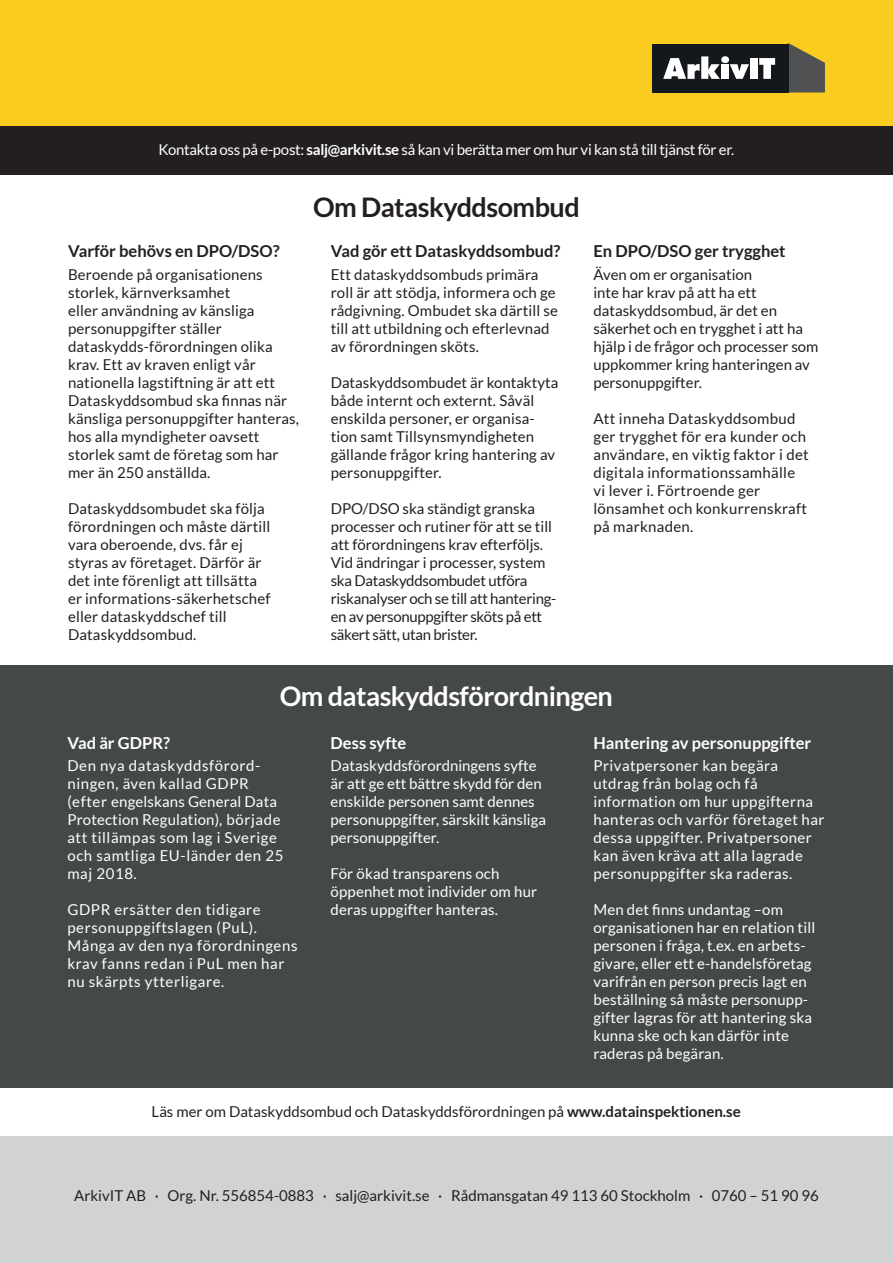
<style>
.page{position:relative;width:893px;height:1263px;background:#fff}
.page>*{position:absolute;margin:0;border:0;box-sizing:border-box;transform-origin:0 0}
.t1{font:700 27px "Lato";letter-spacing:-.02em;color:#fff}
.t2{font:700 27px "Lato";letter-spacing:-.02em;color:#231f20}
.t3{font:700 16.5px "Lato";color:#231f20}
.t4{font:700 16.5px "Lato";color:#fff}
.t5{font:15px/18px "Lato";letter-spacing:.01em;color:#231f20}
.t6{font:15px/18px "Lato";letter-spacing:.01em;color:#fff}
.t7{font:15px/18px "Lato";letter-spacing:.04em;color:#fff}
.t8{font:15px/18px "Lato";letter-spacing:-.02em;color:#231f20}
.t9{font:15px/18px "Lato";letter-spacing:.03em;color:#fff}
.t10{font:15px "Lato";letter-spacing:-.02em;color:#fff}
.s1{font-weight:700}
</style>
<div class="page">
<div style="left:0;top:665px;width:893px;height:471px;background:#454849"></div>
<div style="left:0;top:1088px;width:893px;height:48px;background:#fff"></div>
<div style="left:0;top:1136px;width:893px;height:127px;background:#d1d2d4"></div>
<div style="left:0;top:0;width:893px;height:126px;background:#facc1f"></div>
<svg style="left:788px;top:44px;width:37px;height:48px"></svg>
<div style="left:652px;top:44px;width:136px;height:48px;background:#14171b"></div>
<svg style="left:663px;top:56px;width:57px;height:23px"></svg>
<div style="left:722px;top:64px;width:7px;height:15px;background:#fff"></div>
<div style="left:721px;top:56px;width:8px;height:7px;background:#fff;border-radius:50%"></div>
<svg style="left:730px;top:64px;width:19px;height:15px"></svg>
<div style="left:750px;top:58px;width:8px;height:21px;background:#fff"></div>
<svg style="left:759px;top:58px;width:16px;height:21px"></svg>
<div style="left:0;top:126px;width:893px;height:49px;background:#231f20"></div>
<p class="t10" style="left:158px;top:141px;width:577px">Kontakta oss på e-post: <span class="s1">salj@arkivit.se</span> så kan vi berätta mer om hur vi kan stå till tjänst för er.</p>
<p class="t3" style="left:68px;top:242px;width:213px">Varför behövs en DPO/DSO?</p>
<p class="t5" style="left:68px;top:265px;width:233px">Beroende på organisationens storlek, kärnverksamhet<br>eller användning av känsliga personuppgifter ställer dataskydds-förordningen olika krav. Ett av kraven enligt vår nationella lagstiftning är att ett<br>Dataskyddsombud ska finnas när känsliga personuppgifter hanteras, hos alla myndigheter oavsett storlek samt de företag som har mer än 250 anställda.</p>
<p class="t5" style="left:68px;top:499px;width:204px">Dataskyddsombudet ska följa förordningen och måste därtill vara oberoende, dvs. får ej styras av företaget. Därför är det inte förenligt att tillsätta er informations-säkerhetschef eller dataskyddschef till<br>Dataskyddsombud.</p>
<h1 class="t2" style="left:313px;top:192px;width:268px">Om Dataskyddsombud</h1>
<p class="t3" style="left:331px;top:242px;width:231px">Vad gör ett Dataskyddsombud?</p>
<p class="t5" style="left:331px;top:265px;width:229px">Ett dataskyddsombuds primära roll är att stödja, informera och ge rådgivning. Ombudet ska därtill se till att utbildning och efterlevnad av förordningen sköts.</p>
<p class="t5" style="left:331px;top:373px;width:229px">Dataskyddsombudet är kontaktyta både internt och externt. Såväl enskilda personer, er organisa&shy;tion samt Tillsynsmyndigheten gällande frågor kring hantering av personuppgifter.</p>
<p class="t8" style="left:331px;top:499px;width:227px">DPO/DSO ska ständigt granska processer och rutiner för att se till att förordningens krav efterföljs.<br>Vid ändringar i processer, system ska Dataskyddsombudet utföra riskanalyser och se till att hantering&shy;en av personuppgifter sköts på ett säkert sätt, utan brister.</p>
<p class="t3" style="left:593px;top:242px;width:194px">En DPO/DSO ger trygghet</p>
<p class="t5" style="left:593px;top:265px;width:227px">Även om er organisation<br>inte har krav på att ha ett dataskyddsombud, är det en säkerhet och en trygghet i att ha hjälp i de frågor och processer som uppkommer kring hanteringen av personuppgifter.</p>
<p class="t5" style="left:593px;top:409px;width:217px">Att inneha Dataskyddsombud ger trygghet för era kunder och användare, en viktig faktor i det digitala informationssamhälle vi lever i. Förtroende ger lönsamhet och konkurrenskraft på marknaden.</p>
<h1 class="t1" style="left:280px;top:681px;width:335px">Om dataskyddsförordningen</h1>
<p class="t4" style="left:67px;top:733px;width:104px">Vad är GDPR?</p>
<p class="t7" style="left:67px;top:757px;width:217px">Den nya dataskyddsförord&shy;ningen, även kallad GDPR (efter engelskans General Data<br>Protection Regulation), började att tillämpas som lag i Sverige och samtliga EU-länder den 25 maj 2018.</p>
<p class="t7" style="left:67px;top:901px;width:232px">GDPR ersätter den tidigare personuppgiftslagen (PuL).<br>Många av den nya förordningens krav fanns redan i PuL men har nu skärpts ytterligare.</p>
<p class="t4" style="left:331px;top:733px;width:77px">Dess syfte</p>
<p class="t6" style="left:331px;top:757px;width:217px">Dataskyddsförordningens syfte är att ge ett bättre skydd för den enskilde personen samt dennes personuppgifter, särskilt känsliga personuppgifter.</p>
<p class="t6" style="left:331px;top:865px;width:208px">För ökad transparens och öppenhet mot individer om hur deras uppgifter hanteras.</p>
<p class="t4" style="left:593px;top:733px;width:219px">Hantering av personuppgifter</p>
<p class="t9" style="left:593px;top:757px;width:232px">Privatpersoner kan begära utdrag från bolag och få information om hur uppgifterna hanteras och varför företaget har dessa uppgifter. Privatpersoner kan även kräva att alla lagrade personuppgifter ska raderas.</p>
<p class="t6" style="left:593px;top:901px;width:223px">Men det finns undantag –om organisationen har en relation till personen i fråga, t.ex. en arbets&shy;givare, eller ett e-handelsföretag varifrån en person precis lagt en beställning så måste personupp&shy;gifter lagras för att hantering ska kunna ske och kan därför inte raderas på begäran.</p>
<p class="t5" style="left:152px;top:1102px;width:591px">Läs mer om Dataskyddsombud och Dataskyddsförordningen på <span class="s1">www.datainspektionen.se</span></p>
<p class="t5" style="left:74px;top:1186px;width:746px">ArkivIT AB · Org. Nr. 556854-0883 · salj@arkivit.se · Rådmansgatan 49 113 60 Stockholm · 0760 – 51 90 96</p>
</div>
